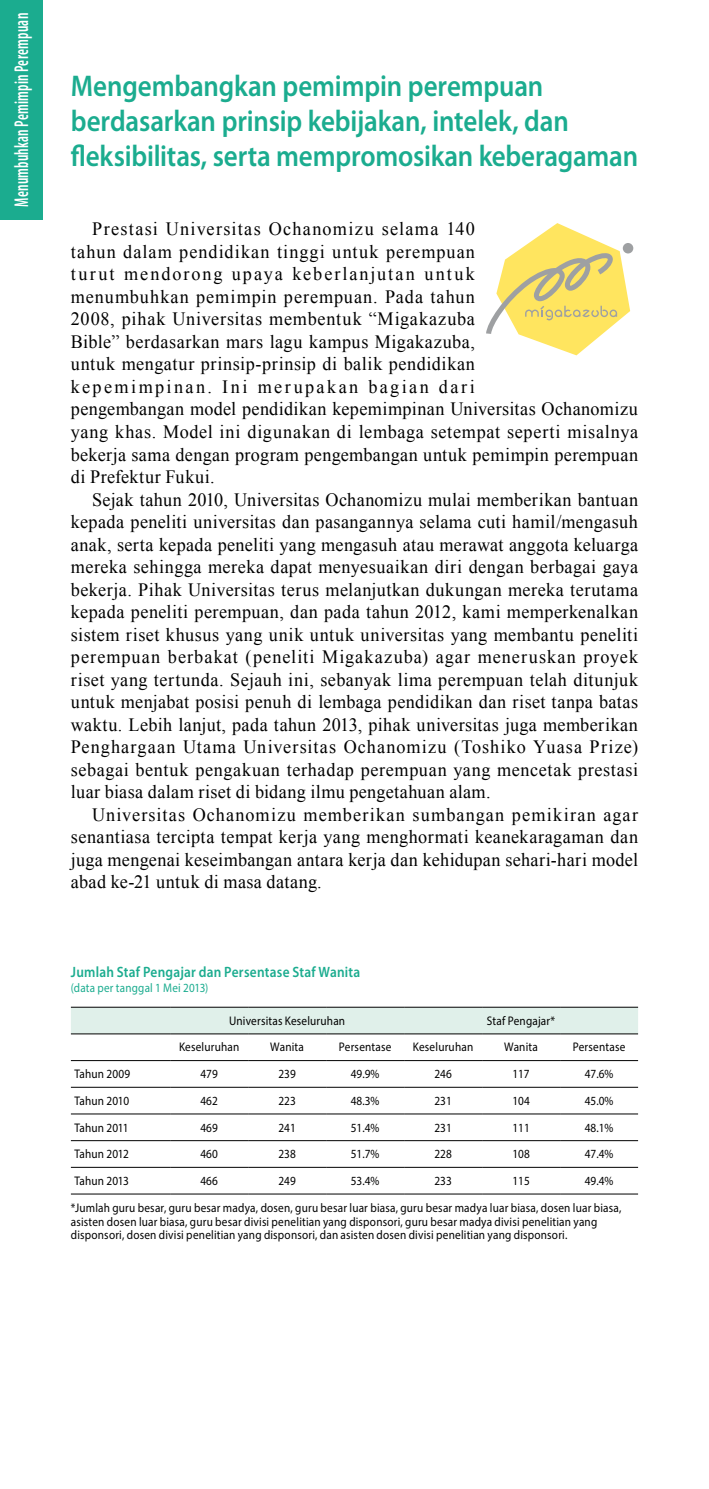
<style>
.page{position:relative;width:709px;height:1489px;background:#fff}
.page>*{position:absolute;margin:0;border:0;box-sizing:border-box;transform-origin:0 0}
.t1{font:600 30px/35px "Myriad Pro";letter-spacing:-.005em;color:#1bac8f;scale:.9 1}
.t2{font:600 condensed 20px "Myriad Pro";letter-spacing:.015em;color:#fff;scale:.75 1}
.t3{font:18.75px/22.5px "Times New Roman";letter-spacing:.035em;color:#000;text-align:justify}
.t4{font:600 15px "Myriad Pro";letter-spacing:.02em;color:#1bac8f;scale:.89 1}
.t5{font:12.5px/27px "Myriad Pro";letter-spacing:.015em;color:#000;scale:.9 1}
.t6{font:12.5px "Myriad Pro";letter-spacing:.015em;color:#1bac8f;scale:.89 1}
</style>
<div class="page">
<div style="left:0;top:0;width:43px;height:220px;background:#1bac8f"></div>
<div style="left:71px;top:1007px;width:567px;height:26px;background:#e0f0ea"></div>
<hr style="left:71px;top:1006px;width:99px;height:1px;background:#000">
<hr style="left:170px;top:1006px;width:78px;height:1px;background:#000">
<hr style="left:248px;top:1006px;width:78px;height:1px;background:#000">
<hr style="left:326px;top:1006px;width:78px;height:1px;background:#000">
<hr style="left:404px;top:1006px;width:78px;height:1px;background:#000">
<hr style="left:482px;top:1006px;width:78px;height:1px;background:#000">
<hr style="left:560px;top:1006px;width:78px;height:1px;background:#000">
<hr style="left:71px;top:1033px;width:99px;height:1px;background:#000">
<hr style="left:170px;top:1033px;width:78px;height:1px;background:#000">
<hr style="left:248px;top:1033px;width:78px;height:1px;background:#000">
<hr style="left:326px;top:1033px;width:78px;height:1px;background:#000">
<hr style="left:404px;top:1033px;width:78px;height:1px;background:#000">
<hr style="left:482px;top:1033px;width:78px;height:1px;background:#000">
<hr style="left:560px;top:1033px;width:78px;height:1px;background:#000">
<hr style="left:71px;top:1060px;width:99px;height:1px;background:#000">
<hr style="left:170px;top:1060px;width:78px;height:1px;background:#000">
<hr style="left:248px;top:1060px;width:78px;height:1px;background:#000">
<hr style="left:326px;top:1060px;width:78px;height:1px;background:#000">
<hr style="left:404px;top:1060px;width:78px;height:1px;background:#000">
<hr style="left:482px;top:1060px;width:78px;height:1px;background:#000">
<hr style="left:560px;top:1060px;width:78px;height:1px;background:#000">
<hr style="left:71px;top:1086px;width:99px;height:1px;background:#000">
<hr style="left:170px;top:1086px;width:78px;height:1px;background:#000">
<hr style="left:248px;top:1086px;width:78px;height:1px;background:#000">
<hr style="left:326px;top:1086px;width:78px;height:1px;background:#000">
<hr style="left:404px;top:1086px;width:78px;height:1px;background:#000">
<hr style="left:482px;top:1086px;width:78px;height:1px;background:#000">
<hr style="left:560px;top:1086px;width:78px;height:1px;background:#000">
<hr style="left:71px;top:1113px;width:99px;height:1px;background:#000">
<hr style="left:170px;top:1113px;width:78px;height:1px;background:#000">
<hr style="left:248px;top:1113px;width:78px;height:1px;background:#000">
<hr style="left:326px;top:1113px;width:78px;height:1px;background:#000">
<hr style="left:404px;top:1113px;width:78px;height:1px;background:#000">
<hr style="left:482px;top:1113px;width:78px;height:1px;background:#000">
<hr style="left:560px;top:1113px;width:78px;height:1px;background:#000">
<hr style="left:71px;top:1140px;width:99px;height:1px;background:#000">
<hr style="left:170px;top:1140px;width:78px;height:1px;background:#000">
<hr style="left:248px;top:1140px;width:78px;height:1px;background:#000">
<hr style="left:326px;top:1140px;width:78px;height:1px;background:#000">
<hr style="left:404px;top:1140px;width:78px;height:1px;background:#000">
<hr style="left:482px;top:1140px;width:78px;height:1px;background:#000">
<hr style="left:560px;top:1140px;width:78px;height:1px;background:#000">
<hr style="left:71px;top:1166px;width:99px;height:1px;background:#000">
<hr style="left:170px;top:1166px;width:78px;height:1px;background:#000">
<hr style="left:248px;top:1166px;width:78px;height:1px;background:#000">
<hr style="left:326px;top:1166px;width:78px;height:1px;background:#000">
<hr style="left:404px;top:1166px;width:78px;height:1px;background:#000">
<hr style="left:482px;top:1166px;width:78px;height:1px;background:#000">
<hr style="left:560px;top:1166px;width:78px;height:1px;background:#000">
<hr style="left:71px;top:1193px;width:99px;height:1px;background:#000">
<hr style="left:170px;top:1193px;width:78px;height:1px;background:#000">
<hr style="left:248px;top:1193px;width:78px;height:1px;background:#000">
<hr style="left:326px;top:1193px;width:78px;height:1px;background:#000">
<hr style="left:404px;top:1193px;width:78px;height:1px;background:#000">
<hr style="left:482px;top:1193px;width:78px;height:1px;background:#000">
<hr style="left:560px;top:1193px;width:78px;height:1px;background:#000">
<div style="left:623px;top:243px;width:10px;height:10px;background:#9ea0a2;border-radius:50%"></div>
<svg style="left:486px;top:223px;width:144px;height:132px"></svg>
<p class="t2" style="left:9px;top:207px;width:260px;rotate:-90deg">Menumbuhkan Pemimpin Perempuan</p>
<h1 class="t1" style="left:71px;top:68px;width:631px">Mengembangkan pemimpin perempuan berdasarkan prinsip kebijakan, intelek, dan fleksibilitas, serta mempromosikan keberagaman</h1>
<p class="t3" style="left:71px;top:217px;width:568px;text-align:left;text-indent:21px">Prestasi Universitas Ochanomizu selama 140<br>tahun dalam pendidikan tinggi untuk perempuan<br>turut mendorong upaya keberlanjutan untuk<br>menumbuhkan pemimpin perempuan. Pada tahun<br>2008, pihak Universitas membentuk “Migakazuba<br>Bible” berdasarkan mars lagu kampus Migakazuba,<br>untuk mengatur prinsip-prinsip di balik pendidikan<br>kepemimpinan. Ini merupakan bagian dari<br>pengembangan model pendidikan kepemimpinan Universitas Ochanomizu yang khas. Model ini digunakan di lembaga setempat seperti misalnya bekerja sama dengan program pengembangan untuk pemimpin perempuan di Prefektur Fukui.</p>
<p class="t3" style="left:71px;top:487px;width:568px;text-indent:21px">Sejak tahun 2010, Universitas Ochanomizu mulai memberikan bantuan kepada peneliti universitas dan pasangannya selama cuti hamil/mengasuh anak, serta kepada peneliti yang mengasuh atau merawat anggota keluarga mereka sehingga mereka dapat menyesuaikan diri dengan berbagai gaya bekerja. Pihak Universitas terus melanjutkan dukungan mereka terutama kepada peneliti perempuan, dan pada tahun 2012, kami memperkenalkan sistem riset khusus yang unik untuk universitas yang membantu peneliti perempuan berbakat (peneliti Migakazuba) agar meneruskan proyek riset yang tertunda. Sejauh ini, sebanyak lima perempuan telah ditunjuk untuk menjabat posisi penuh di lembaga pendidikan dan riset tanpa batas waktu. Lebih lanjut, pada tahun 2013, pihak universitas juga memberikan Penghargaan Utama Universitas Ochanomizu (Toshiko Yuasa Prize) sebagai bentuk pengakuan terhadap perempuan yang mencetak prestasi luar biasa dalam riset di bidang ilmu pengetahuan alam.</p>
<p class="t3" style="left:71px;top:802px;width:568px;text-indent:21px">Universitas Ochanomizu memberikan sumbangan pemikiran agar senantiasa tercipta tempat kerja yang menghormati keanekaragaman dan juga mengenai keseimbangan antara kerja dan kehidupan sehari-hari model abad ke-21 untuk di masa datang.</p>
<p class="t4" style="left:71px;top:962px;width:327px">Jumlah Staf Pengajar dan Persentase Staf Wanita</p>
<p class="t6" style="left:71px;top:980px;width:156px">(data per tanggal 1 Mei 2013)</p>
<p class="t5" style="left:229px;top:1006px;width:130px">Universitas Keseluruhan</p>
<p class="t5" style="left:487px;top:1006px;width:78px">Staf Pengajar*</p>
<p class="t5" style="left:179px;top:1033px;width:68px">Keseluruhan</p>
<p class="t5" style="left:270px;top:1033px;width:39px">Wanita</p>
<p class="t5" style="left:339px;top:1033px;width:60px">Persentase</p>
<p class="t5" style="left:413px;top:1033px;width:68px">Keseluruhan</p>
<p class="t5" style="left:504px;top:1033px;width:39px">Wanita</p>
<p class="t5" style="left:573px;top:1033px;width:60px">Persentase</p>
<p class="t5" style="left:74px;top:1060px;width:64px">Tahun 2009</p>
<p class="t5" style="left:200px;top:1060px;width:21px">479</p>
<p class="t5" style="left:278px;top:1060px;width:21px">239</p>
<p class="t5" style="left:351px;top:1060px;width:33px">49.9%</p>
<p class="t5" style="left:434px;top:1060px;width:21px">246</p>
<p class="t5" style="left:512px;top:1060px;width:21px">117</p>
<p class="t5" style="left:585px;top:1060px;width:33px">47.6%</p>
<p class="t5" style="left:74px;top:1086px;width:62px">Tahun 2010</p>
<p class="t5" style="left:200px;top:1086px;width:21px">462</p>
<p class="t5" style="left:278px;top:1086px;width:21px">223</p>
<p class="t5" style="left:351px;top:1086px;width:33px">48.3%</p>
<p class="t5" style="left:434px;top:1086px;width:21px">231</p>
<p class="t5" style="left:512px;top:1086px;width:21px">104</p>
<p class="t5" style="left:585px;top:1086px;width:33px">45.0%</p>
<p class="t5" style="left:74px;top:1113px;width:62px">Tahun 2011</p>
<p class="t5" style="left:200px;top:1113px;width:21px">469</p>
<p class="t5" style="left:278px;top:1113px;width:21px">241</p>
<p class="t5" style="left:351px;top:1113px;width:33px">51.4%</p>
<p class="t5" style="left:434px;top:1113px;width:21px">231</p>
<p class="t5" style="left:512px;top:1113px;width:21px">111</p>
<p class="t5" style="left:585px;top:1113px;width:33px">48.1%</p>
<p class="t5" style="left:74px;top:1140px;width:62px">Tahun 2012</p>
<p class="t5" style="left:200px;top:1140px;width:21px">460</p>
<p class="t5" style="left:278px;top:1140px;width:21px">238</p>
<p class="t5" style="left:351px;top:1140px;width:33px">51.7%</p>
<p class="t5" style="left:434px;top:1140px;width:21px">228</p>
<p class="t5" style="left:512px;top:1140px;width:21px">108</p>
<p class="t5" style="left:585px;top:1140px;width:33px">47.4%</p>
<p class="t5" style="left:74px;top:1166px;width:62px">Tahun 2013</p>
<p class="t5" style="left:200px;top:1166px;width:21px">466</p>
<p class="t5" style="left:278px;top:1166px;width:21px">249</p>
<p class="t5" style="left:351px;top:1166px;width:33px">53.4%</p>
<p class="t5" style="left:434px;top:1166px;width:21px">233</p>
<p class="t5" style="left:512px;top:1166px;width:21px">115</p>
<p class="t5" style="left:71px;top:1166px;width:613px;text-indent:514px">49.4% *Jumlah guru besar, guru besar madya, dosen, guru besar luar biasa, guru besar madya luar biasa, dosen luar biasa,</p>
<p class="t5" style="left:71px;top:1214px;width:586px;line-height:13.8px">asisten dosen luar biasa, guru besar divisi penelitian yang disponsori, guru besar madya divisi penelitian yang disponsori, dosen divisi penelitian yang disponsori, dan asisten dosen divisi penelitian yang disponsori.</p>
</div>
